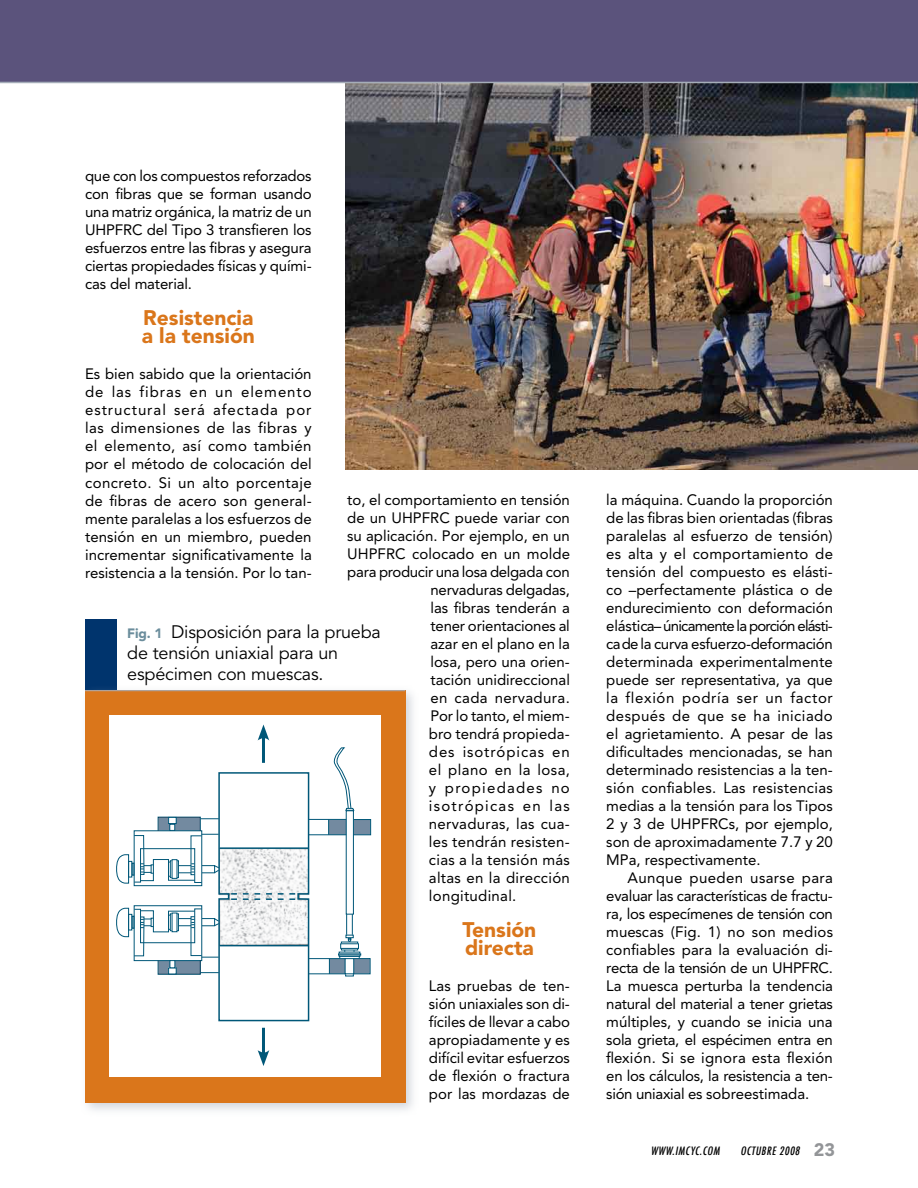
<style>
.page{position:relative;width:918px;height:1188px;background:#fff}
.page>*{position:absolute;margin:0;border:0;box-sizing:border-box;transform-origin:0 0}
.t1{font:900 21px/18px "Avenir";color:#da761b}
.t2{font:18px/21px "Avenir";letter-spacing:-.01em;color:#000}
.t3{font:15px/18px "Avenir";color:#000;text-align:justify}
.t4{font:15px "Avenir";letter-spacing:-.02em;color:#000}
.t5{font:15px "Avenir";letter-spacing:.02em;color:#000}
.t6{font:15px "Avenir";letter-spacing:.025em;color:#000}
.t7{font:15px "Avenir";letter-spacing:-.05em;color:#000}
.t8{font:15px "Avenir";letter-spacing:.085em;color:#000}
.t9{font:15px "Avenir";letter-spacing:-.025em;color:#000}
.t10{font:15px "Avenir";letter-spacing:.045em;color:#000}
.t11{font:15px "Avenir";letter-spacing:.03em;color:#000}
.t12{font:15px "Avenir";letter-spacing:.06em;color:#000}
.t13{font:italic 500 condensed 11.25px "Futura";color:#000}
.s1{font-weight:900;font-size:13.5px;color:#6b8d9c}
.s2{font-family:"Avenir";font-weight:900;font-style:normal;font-stretch:normal;font-size:18px;color:#939598}
</style>
<div class="page">
<img style="left:346px;top:83px;width:572px;height:387px">
<div style="left:0;top:0;width:918px;height:82px;background:#5b537c"></div>
<hr style="left:0;top:82px;width:918px;height:1px;background:#a5adb9">
<div style="left:85px;top:620px;width:32px;height:73px;background:#00346d"></div>
<div style="left:79px;top:685px;width:342px;height:432px;background:#a5adb9;opacity:.5"></div>
<div style="left:85px;top:691px;width:320px;height:412px;background:#da761b"></div>
<div style="left:110px;top:715px;width:271px;height:361px;background:#fff"></div>
<hr style="left:85px;top:690px;width:320px;height:1px;background:#a5adb9">
<div style="left:354px;top:959px;width:16px;height:15px;background:#738aa0"></div>
<div style="left:329px;top:959px;width:16px;height:15px;background:#738aa0"></div>
<div style="left:329px;top:820px;width:17px;height:15px;background:#738aa0"></div>
<svg style="left:116px;top:772px;width:194px;height:250px"></svg>
<hr style="left:262px;top:735px;width:3px;height:26px;background:#005778">
<svg style="left:258px;top:725px;width:11px;height:16px"></svg>
<hr style="left:262px;top:1029px;width:3px;height:27px;background:#005778">
<svg style="left:258px;top:1050px;width:11px;height:16px"></svg>
<svg style="left:333px;top:748px;width:22px;height:63px"></svg>
<div style="left:346px;top:810px;width:8px;height:105px;border:1px solid #005778"></div>
<svg style="left:352px;top:819px;width:19px;height:17px"></svg>
<hr style="left:309px;top:834px;width:37px;height:1px;background:#005778">
<hr style="left:309px;top:819px;width:37px;height:1px;background:#005778">
<svg style="left:328px;top:820px;width:1px;height:15px"></svg>
<div style="left:338px;top:953px;width:23px;height:2px;border:1px solid #005778"></div>
<svg style="left:339px;top:914px;width:21px;height:44px"></svg>
<svg style="left:345px;top:974px;width:9px;height:2px"></svg>
<hr style="left:309px;top:958px;width:36px;height:1px;background:#005778">
<div style="left:353px;top:958px;width:17px;height:16px;border:1px solid #005778"></div>
<hr style="left:309px;top:973px;width:36px;height:1px;background:#005778">
<svg style="left:329px;top:959px;width:1px;height:14px"></svg>
<p class="t3" style="left:85px;top:167px;width:228px">que con los compuestos reforzados con fibras que se forman usando una matriz orgánica, la matriz de un UHPFRC del Tipo 3 transfieren los esfuerzos entre las fibras y asegura ciertas propiedades físicas y quími&shy;cas del material.</p>
<p class="t1" style="left:142px;top:309px;width:115px">Resistencia a la tensión</p>
<p class="t3" style="left:85px;top:365px;width:228px">Es bien sabido que la orientación de las fibras en un elemento estructural será afectada por las dimensiones de las fibras y el elemento, así como también por el método de colocación del concreto. Si un alto porcentaje de fibras de acero son general&shy;mente paralelas a los esfuerzos de tensión en un miembro, pueden incrementar significativamente la resistencia a la tensión. Por lo tan-</p>
<p class="t3" style="left:347px;top:491px;width:224px">to, el comportamiento en tensión</p>
<p class="t3" style="left:347px;top:509px;width:224px">de un UHPFRC puede variar con</p>
<p class="t3" style="left:347px;top:527px;width:224px">su aplicación. Por ejemplo, en un</p>
<p class="t3" style="left:347px;top:545px;width:224px">UHPFRC colocado en un molde</p>
<p class="t9" style="left:347px;top:563px;width:224px">para producir una losa delgada con</p>
<p class="t3" style="left:430px;top:581px;width:141px">nervaduras delgadas,</p>
<p class="t3" style="left:430px;top:599px;width:141px">las fibras tenderán a</p>
<p class="t3" style="left:430px;top:617px;width:141px">tener orientaciones al</p>
<p class="t3" style="left:430px;top:635px;width:141px">azar en el plano en la</p>
<p class="t3" style="left:430px;top:653px;width:141px">losa, pero una orien-</p>
<p class="t3" style="left:430px;top:671px;width:141px">tación unidireccional</p>
<p class="t6" style="left:430px;top:689px;width:141px">en cada nervadura.</p>
<p class="t3" style="left:430px;top:707px;width:141px">Por lo tanto, el miem-</p>
<p class="t3" style="left:429px;top:725px;width:143px">bro tendrá propieda-</p>
<p class="t12" style="left:429px;top:743px;width:142px">des isotrópicas en</p>
<p class="t6" style="left:429px;top:761px;width:143px">el plano en la losa,</p>
<p class="t8" style="left:429px;top:779px;width:142px">y propiedades no</p>
<p class="t8" style="left:429px;top:797px;width:142px">isotrópicas en las</p>
<p class="t5" style="left:429px;top:815px;width:143px">nervaduras, las cua-</p>
<p class="t5" style="left:429px;top:833px;width:143px">les tendrán resisten-</p>
<p class="t5" style="left:429px;top:851px;width:142px">cias a la tensión más</p>
<p class="t5" style="left:429px;top:869px;width:142px">altas en la dirección</p>
<p class="t5" style="left:429px;top:887px;width:89px">longitudinal.</p>
<p class="t1" style="left:462px;top:921px;width:75px">Tensión directa</p>
<p class="t3" style="left:429px;top:977px;width:143px">Las pruebas de ten&shy;sión uniaxiales son di&shy;fíciles de llevar a cabo apropiadamente y es difícil evitar esfuerzos de flexión o fractura por las mordazas de</p>
<p class="t2" style="left:127px;top:622px;width:255px"><span class="s1">Fig. 1</span> Disposición para la prueba de tensión uniaxial para un espécimen con muescas.</p>
<p class="t3" style="left:606px;top:491px;width:228px">la máquina. Cuando la proporción</p>
<p class="t3" style="left:606px;top:509px;width:228px">de las fibras bien orientadas (fibras</p>
<p class="t3" style="left:606px;top:527px;width:228px">paralelas al esfuerzo de tensión)</p>
<p class="t3" style="left:606px;top:545px;width:228px">es alta y el comportamiento de</p>
<p class="t3" style="left:606px;top:563px;width:228px">tensión del compuesto es elásti-</p>
<p class="t3" style="left:606px;top:581px;width:228px">co –perfectamente plástica o de</p>
<p class="t3" style="left:606px;top:599px;width:228px">endurecimiento con deformación</p>
<p class="t7" style="left:606px;top:617px;width:228px">elástica– únicamente la porción elásti-</p>
<p class="t4" style="left:606px;top:635px;width:228px">ca de la curva esfuerzo-deformación</p>
<p class="t3" style="left:606px;top:653px;width:228px">determinada experimentalmente</p>
<p class="t3" style="left:606px;top:671px;width:228px">puede ser representativa, ya que</p>
<p class="t10" style="left:606px;top:689px;width:228px">la flexión podría ser un factor</p>
<p class="t11" style="left:606px;top:707px;width:228px">después de que se ha iniciado</p>
<p class="t3" style="left:606px;top:725px;width:228px">el agrietamiento. A pesar de las</p>
<p class="t3" style="left:606px;top:743px;width:228px">dificultades mencionadas, se han</p>
<p class="t3" style="left:606px;top:761px;width:228px">determinado resistencias a la ten-</p>
<p class="t5" style="left:606px;top:779px;width:228px">sión confiables. Las resistencias</p>
<p class="t3" style="left:606px;top:797px;width:228px">medias a la tensión para los Tipos</p>
<p class="t3" style="left:606px;top:815px;width:228px">2 y 3 de UHPFRCs, por ejemplo,</p>
<p class="t3" style="left:606px;top:833px;width:228px">son de aproximadamente 7.7 y 20</p>
<p class="t3" style="left:606px;top:851px;width:156px">MPa, respectivamente.</p>
<p class="t6" style="left:628px;top:869px;width:207px">Aunque pueden usarse para</p>
<p class="t4" style="left:606px;top:887px;width:228px">evaluar las características de fractu-</p>
<p class="t4" style="left:606px;top:905px;width:228px">ra, los especímenes de tensión con</p>
<p class="t3" style="left:606px;top:923px;width:228px">muescas (Fig. 1) no son medios</p>
<p class="t3" style="left:606px;top:941px;width:228px">confiables para la evaluación di-</p>
<p class="t4" style="left:606px;top:959px;width:228px">recta de la tensión de un UHPFRC.</p>
<p class="t3" style="left:606px;top:977px;width:228px">La muesca perturba la tendencia</p>
<p class="t4" style="left:606px;top:995px;width:228px">natural del material a tener grietas</p>
<p class="t3" style="left:606px;top:1013px;width:228px">múltiples, y cuando se inicia una</p>
<p class="t4" style="left:606px;top:1031px;width:228px">sola grieta, el espécimen entra en</p>
<p class="t5" style="left:606px;top:1049px;width:228px">flexión. Si se ignora esta flexión</p>
<p class="t4" style="left:606px;top:1067px;width:228px">en los cálculos, la resistencia a ten-</p>
<p class="t4" style="left:606px;top:1085px;width:205px">sión uniaxial es sobreestimada.</p>
<p class="t13" style="left:651px;top:1143px;width:73px">WWW.IMCYC.COM</p>
<p class="t13" style="left:740px;top:1143px;width:96px">OCTUBRE 2008 <span class="s2">2 3</span></p>
</div>
